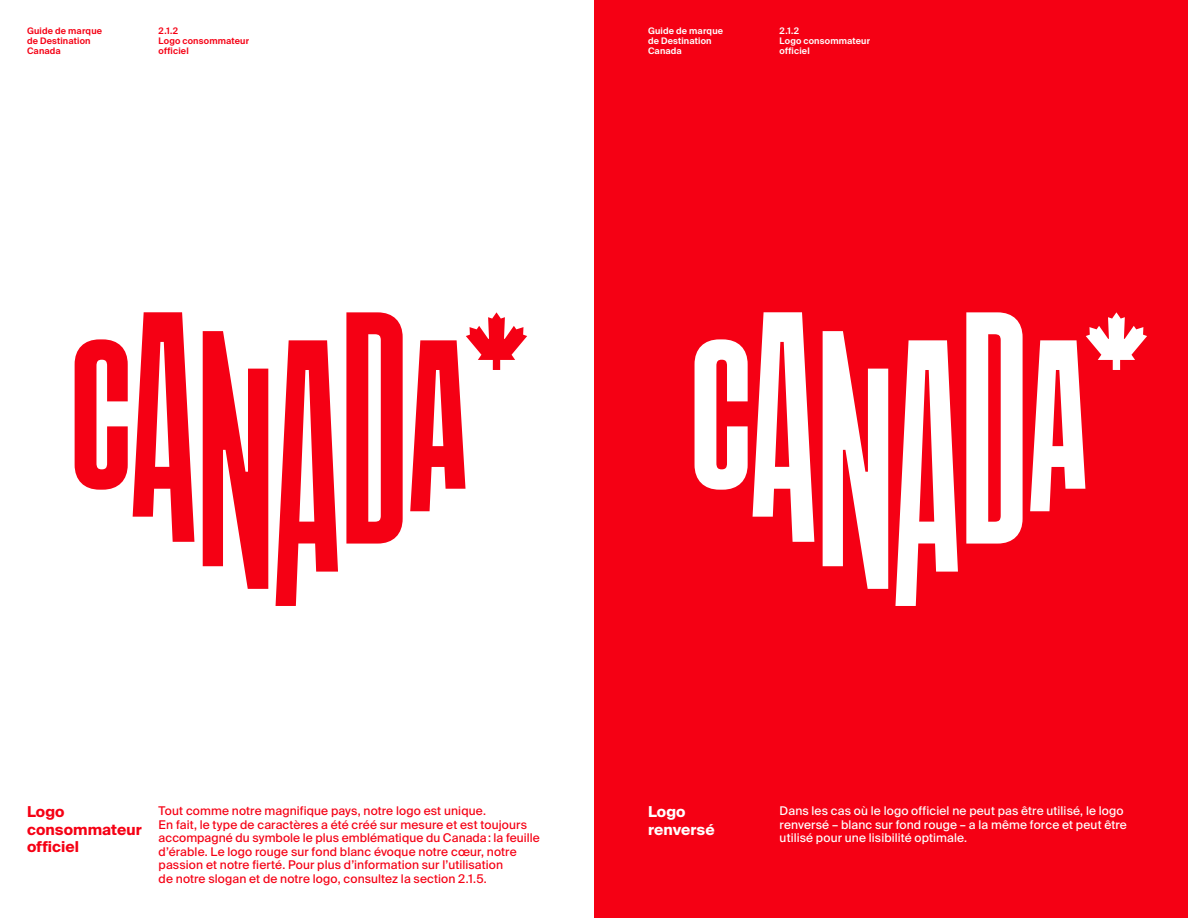
<style>
.page{position:relative;width:1188px;height:918px;background:#fff}
.page>*{position:absolute;margin:0;border:0;box-sizing:border-box;transform-origin:0 0}
.t1{font:700 15px/17.2px "Suisse Intl";letter-spacing:.005em;color:#f50014}
.t2{font:700 15px/17.2px "Suisse Intl";letter-spacing:.005em;color:#fff}
.t3{font:12px/13.5px "Suisse Intl";letter-spacing:.01em;color:#f50014}
.t4{font:12px/13.5px "Suisse Intl";letter-spacing:.01em;color:#fff}
.t5{font:600 9px/10.2px "Suisse Intl";letter-spacing:.02em;color:#fff}
.t6{font:600 9px/10.2px "Suisse Intl";letter-spacing:.02em;color:#f50014}
</style>
<div class="page">
<div style="left:594px;top:0;width:594px;height:918px;background:#f50014"></div>
<svg style="left:203px;top:331px;width:65px;height:258px"></svg>
<svg style="left:346px;top:312px;width:57px;height:232px"></svg>
<svg style="left:75px;top:312px;width:119px;height:230px"></svg>
<svg style="left:276px;top:340px;width:62px;height:266px"></svg>
<svg style="left:410px;top:312px;width:117px;height:199px"></svg>
<svg style="left:823px;top:331px;width:65px;height:258px"></svg>
<svg style="left:966px;top:312px;width:57px;height:232px"></svg>
<svg style="left:695px;top:312px;width:119px;height:230px"></svg>
<svg style="left:895px;top:340px;width:63px;height:266px"></svg>
<svg style="left:1030px;top:312px;width:117px;height:199px"></svg>
<p class="t6" style="left:27px;top:25px;width:77px">Guide de marque de Destination<br>Canada</p>
<p class="t6" style="left:159px;top:25px;width:92px">2.1.2<br>Logo consommateur officiel</p>
<p class="t5" style="left:780px;top:25px;width:92px">2.1.2<br>Logo consommateur officiel</p>
<p class="t5" style="left:648px;top:25px;width:77px">Guide de marque de Destination<br>Canada</p>
<p class="t1" style="left:27px;top:803px;width:116px">Logo consommateur officiel</p>
<p class="t3" style="left:159px;top:804px;width:383px">Tout comme notre magnifique pays, notre logo est unique.<br>En fait, le type de caractères a été créé sur mesure et est toujours accompagné du symbole le plus emblématique du Canada: la feuille d’érable. Le logo rouge sur fond blanc évoque notre cœur, notre passion et notre fierté. Pour plus d’information sur l’utilisation<br>de notre slogan et de notre logo, consultez la section 2.1.5.</p>
<p class="t4" style="left:780px;top:804px;width:349px">Dans les cas où le logo officiel ne peut pas être utilisé, le logo renversé – blanc sur fond rouge – a la même force et peut être utilisé pour une lisibilité optimale.</p>
<p class="t2" style="left:648px;top:803px;width:68px">Logo renversé</p>
</div>
